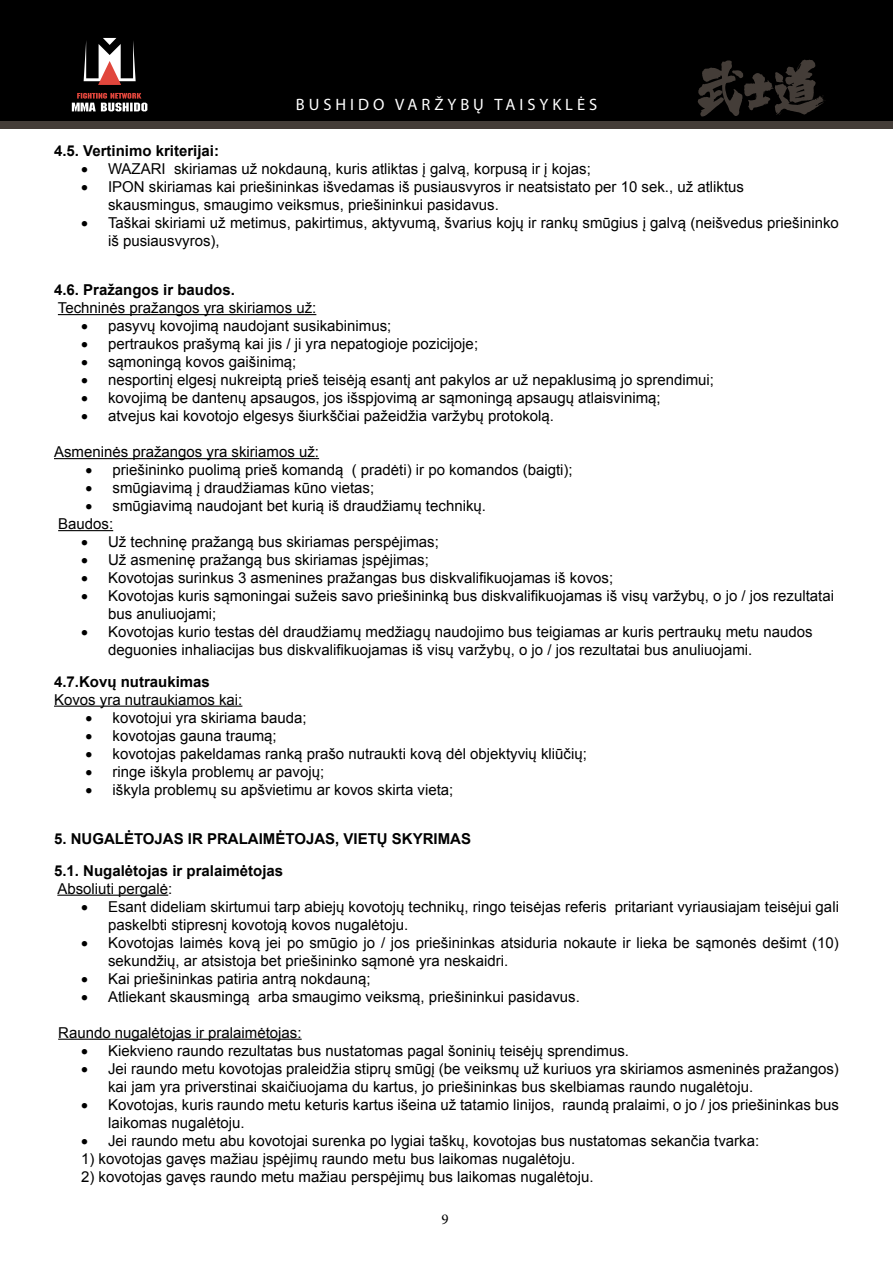
<style>
.page{position:relative;width:893px;height:1263px;background:#fff}
.page>*{position:absolute;margin:0;border:0;box-sizing:border-box;transform-origin:0 0}
.t1{font:16.5px "Myriad Pro";letter-spacing:.24em;color:#fff}
.t2{font:15px/18px "Arial";color:#000}
.t3{font:700 15px/31.5px "Arial";color:#000}
.t4{font:15px "Minion Pro";color:#000}
</style>
<div class="page">
<div style="left:0;top:0;width:893px;height:121px;background:#000"></div>
<div style="left:0;top:121px;width:893px;height:8px;background:#443d38"></div>
<svg style="left:84px;top:38px;width:52px;height:47px"></svg>
<svg style="left:72px;top:93px;width:75px;height:18px"></svg>
<svg style="left:697px;top:59px;width:127px;height:58px"></svg>
<hr style="left:58px;top:314px;width:258px;height:1px;background:#000">
<hr style="left:54px;top:458px;width:265px;height:1px;background:#000">
<hr style="left:58px;top:530px;width:55px;height:1px;background:#000">
<hr style="left:54px;top:706px;width:188px;height:1px;background:#000">
<hr style="left:57px;top:895px;width:111px;height:1px;background:#000">
<hr style="left:58px;top:1039px;width:244px;height:1px;background:#000">
<p class="t1" style="left:296px;top:94px;width:303px">BUSHIDO VARŽYBŲ TAISYKLĖS</p>
<p class="t3" style="left:54px;top:135px;width:167px">4.5. Vertinimo kriterijai:</p>
<p class="t2" style="left:81px;top:159px;width:511px">• WAZARI skiriamas už nokdauną, kuris atliktas į galvą, korpusą ir į kojas;</p>
<p class="t2" style="left:108px;top:177px;width:638px;text-indent:-27px">• IPON skiriamas kai priešininkas išvedamas iš pusiausvyros ir neatsistato per 10 sek., už atliktus skausmingus, smaugimo veiksmus, priešininkui pasidavus.</p>
<p class="t2" style="left:108px;top:213px;width:732px;text-indent:-27px">• Taškai skiriami už metimus, pakirtimus, aktyvumą, švarius kojų ir rankų smūgius į galvą (neišvedus priešininko iš pusiausvyros),</p>
<p class="t3" style="left:54px;top:274px;width:182px">4.6. Pražangos ir baudos.</p>
<p class="t2" style="left:58px;top:299px;width:260px">Techninės pražangos yra skiriamos už:</p>
<p class="t2" style="left:81px;top:317px;width:312px">• pasyvų kovojimą naudojant susikabinimus;</p>
<p class="t2" style="left:81px;top:335px;width:399px">• pertraukos prašymą kai jis / ji yra nepatogioje pozicijoje;</p>
<p class="t2" style="left:81px;top:353px;width:217px">• sąmoningą kovos gaišinimą;</p>
<p class="t2" style="left:81px;top:371px;width:635px">• nesportinį elgesį nukreiptą prieš teisėją esantį ant pakylos ar už nepaklusimą jo sprendimui;</p>
<p class="t2" style="left:81px;top:389px;width:581px">• kovojimą be dantenų apsaugos, jos išspjovimą ar sąmoningą apsaugų atlaisvinimą;</p>
<p class="t2" style="left:81px;top:407px;width:474px">• atvejus kai kovotojo elgesys šiurkščiai pažeidžia varžybų protokolą.</p>
<p class="t2" style="left:54px;top:443px;width:267px">Asmeninės pražangos yra skiriamos už:</p>
<p class="t2" style="left:86px;top:461px;width:489px">• priešininko puolimą prieš komandą ( pradėti) ir po komandos (baigti);</p>
<p class="t2" style="left:86px;top:479px;width:290px">• smūgiavimą į draudžiamas kūno vietas;</p>
<p class="t2" style="left:58px;top:497px;width:429px;text-indent:27px">• smūgiavimą naudojant bet kurią iš draudžiamų technikų.<br>Baudos:</p>
<p class="t2" style="left:81px;top:533px;width:359px">• Už techninę pražangą bus skiriamas perspėjimas;</p>
<p class="t2" style="left:81px;top:551px;width:349px">• Už asmeninę pražangą bus skiriamas įspėjimas;</p>
<p class="t2" style="left:81px;top:569px;width:534px">• Kovotojas surinkus 3 asmenines pražangas bus diskvalifikuojamas iš kovos;</p>
<p class="t2" style="left:108px;top:587px;width:728px;text-indent:-27px">• Kovotojas kuris sąmoningai sužeis savo priešininką bus diskvalifikuojamas iš visų varžybų, o jo / jos rezultatai bus anuliuojami;</p>
<p class="t2" style="left:108px;top:623px;width:706px;text-indent:-27px">• Kovotojas kurio testas dėl draudžiamų medžiagų naudojimo bus teigiamas ar kuris pertraukų metu naudos deguonies inhaliacijas bus diskvalifikuojamas iš visų varžybų, o jo / jos rezultatai bus anuliuojami.</p>
<p class="t3" style="left:54px;top:666px;width:157px">4.7.Kovų nutraukimas</p>
<p class="t2" style="left:54px;top:690px;width:190px">Kovos yra nutraukiamos kai:</p>
<p class="t2" style="left:85px;top:708px;width:223px">• kovotojui yra skiriama bauda;</p>
<p class="t2" style="left:85px;top:726px;width:193px">• kovotojas gauna traumą;</p>
<p class="t2" style="left:85px;top:744px;width:503px">• kovotojas pakeldamas ranką prašo nutraukti kovą dėl objektyvių kliūčių;</p>
<p class="t2" style="left:85px;top:762px;width:240px">• ringe iškyla problemų ar pavojų;</p>
<p class="t2" style="left:85px;top:780px;width:369px">• iškyla problemų su apšvietimu ar kovos skirta vieta;</p>
<p class="t3" style="left:54px;top:823px;width:419px">5. NUGALĖTOJAS IR PRALAIMĖTOJAS, VIETŲ SKYRIMAS<br>5.1. Nugalėtojas ir pralaimėtojas</p>
<p class="t2" style="left:57px;top:879px;width:117px">Absoliuti pergalė:</p>
<p class="t2" style="left:108px;top:897px;width:732px;text-indent:-27px">• Esant dideliam skirtumui tarp abiejų kovotojų technikų, ringo teisėjas referis pritariant vyriausiajam teisėjui gali paskelbti stipresnį kovotoją kovos nugalėtoju.</p>
<p class="t2" style="left:108px;top:933px;width:732px;text-indent:-27px">• Kovotojas laimės kovą jei po smūgio jo / jos priešininkas atsiduria nokaute ir lieka be sąmonės dešimt (10) sekundžių, ar atsistoja bet priešininko sąmonė yra neskaidri.</p>
<p class="t2" style="left:81px;top:969px;width:291px">• Kai priešininkas patiria antrą nokdauną;</p>
<p class="t2" style="left:81px;top:987px;width:500px">• Atliekant skausmingą arba smaugimo veiksmą, priešininkui pasidavus.</p>
<p class="t2" style="left:58px;top:1023px;width:245px">Raundo nugalėtojas ir pralaimėtojas:</p>
<p class="t2" style="left:81px;top:1041px;width:550px">• Kiekvieno raundo rezultatas bus nustatomas pagal šoninių teisėjų sprendimus.</p>
<p class="t2" style="left:108px;top:1059px;width:732px;text-indent:-27px">• Jei raundo metu kovotojas praleidžia stiprų smūgį (be veiksmų už kuriuos yra skiriamos asmeninės pražangos) kai jam yra priverstinai skaičiuojama du kartus, jo priešininkas bus skelbiamas raundo nugalėtoju.</p>
<p class="t2" style="left:108px;top:1095px;width:732px;text-indent:-27px">• Kovotojas, kuris raundo metu keturis kartus išeina už tatamio linijos, raundą pralaimi, o jo / jos priešininkas bus laikomas nugalėtoju.</p>
<p class="t2" style="left:81px;top:1131px;width:680px">• Jei raundo metu abu kovotojai surenka po lygiai taškų, kovotojas bus nustatomas sekančia tvarka:</p>
<p class="t2" style="left:81px;top:1149px;width:496px">1) kovotojas gavęs mažiau įspėjimų raundo metu bus laikomas nugalėtoju.</p>
<p class="t2" style="left:81px;top:1167px;width:514px">2) kovotojas gavęs raundo metu mažiau perspėjimų bus laikomas nugalėtoju.</p>
<p class="t4" style="left:441px;top:1209px;width:9px">9</p>
</div>
